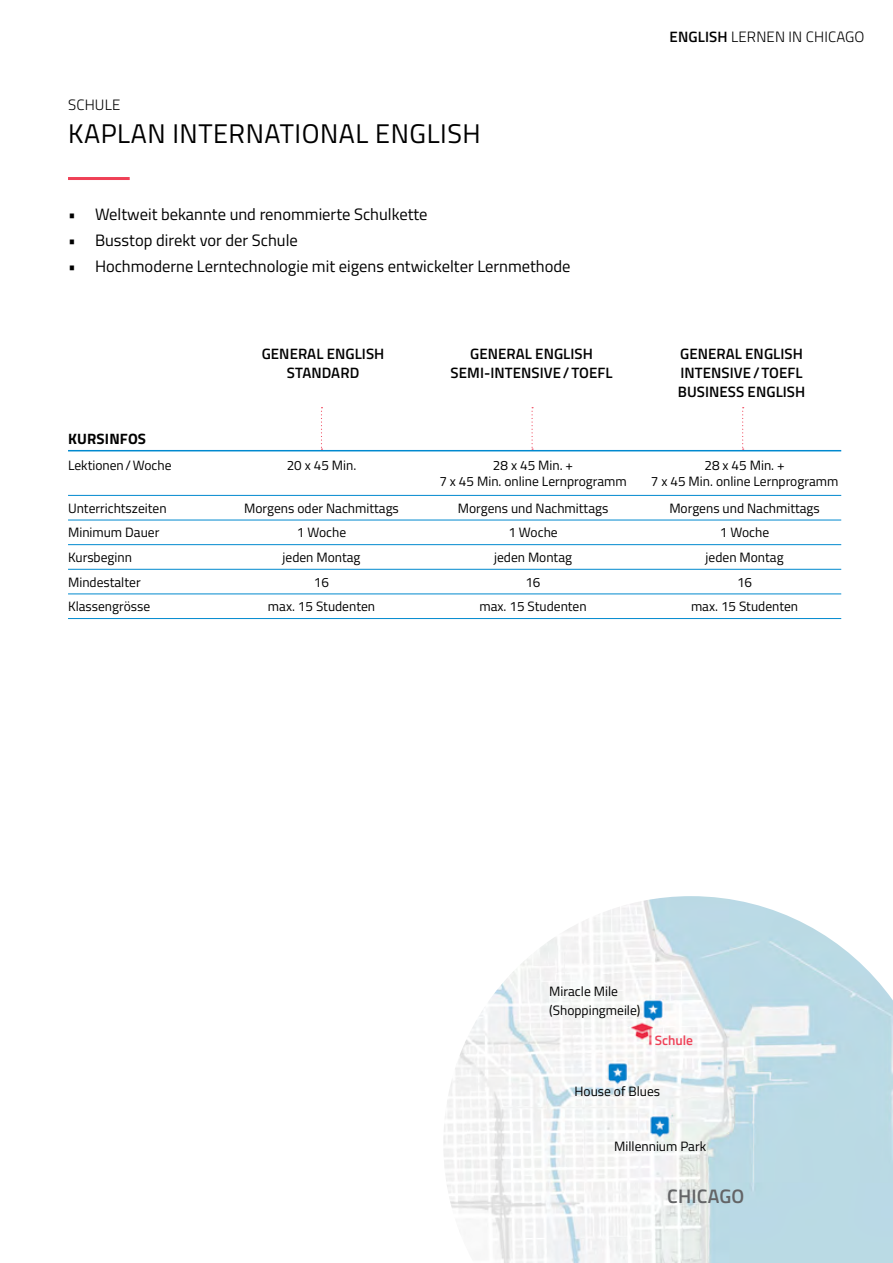
<style>
.page{position:relative;width:893px;height:1263px;background:#fff}
.page>*{position:absolute;margin:0;border:0;box-sizing:border-box;transform-origin:0 0}
.t1{font:27px "Titillium Web";letter-spacing:.02em;color:#000}
.t2{font:600 19.5px "Titillium Web";letter-spacing:.01em;color:#636466}
.t3{font:16.5px "Titillium Web";color:#000}
.t4{font:600 15px/19.4px "Titillium Web";letter-spacing:.005em;color:#000}
.t5{font:300 15px "Titillium Web";letter-spacing:.01em;color:#000}
.t6{font:700 15px "Titillium Web";letter-spacing:.01em;color:#000}
.t7{font:13.5px/18.3px "Titillium Web";color:#000}
.t8{font:600 13.5px "Titillium Web";color:#ef4056}
.s1{font-weight:600}
</style>
<div class="page">
<svg style="left:321px;top:407px;width:1px;height:43px"></svg>
<svg style="left:531px;top:407px;width:2px;height:43px"></svg>
<svg style="left:742px;top:407px;width:2px;height:43px"></svg>
<hr style="left:68px;top:450px;width:773px;height:1px;background:#0089cf">
<hr style="left:68px;top:495px;width:773px;height:1px;background:#0089cf">
<hr style="left:68px;top:520px;width:773px;height:1px;background:#0089cf">
<hr style="left:68px;top:544px;width:773px;height:1px;background:#0089cf">
<hr style="left:68px;top:569px;width:773px;height:1px;background:#0089cf">
<hr style="left:68px;top:594px;width:773px;height:1px;background:#0089cf">
<hr style="left:68px;top:618px;width:773px;height:1px;background:#0089cf">
<img style="left:443px;top:896px;width:450px;height:367px">
<hr style="left:68px;top:177px;width:62px;height:3px;background:#ef4056">
<p class="t5" style="left:68px;top:94px;width:54px">SCHULE</p>
<h1 class="t1" style="left:68px;top:113px;width:414px">KAPLAN INTERNATIONAL ENGLISH</h1>
<p class="t3" style="left:68px;top:202px;width:361px">• Weltweit bekannte und renommierte Schulkette</p>
<p class="t3" style="left:68px;top:228px;width:231px">• Busstop direkt vor der Schule</p>
<p class="t3" style="left:68px;top:255px;width:504px">• Hochmoderne Lerntechnologie mit eigens entwickelter Lernmethode</p>
<p class="t5" style="left:670px;top:26px;width:196px"><span class="s1">ENGLISH</span> LERNEN IN CHICAGO</p>
<p class="t4" style="left:262px;top:343px;width:124px">GENERAL ENGLISH</p>
<p class="t4" style="left:470px;top:343px;width:124px">GENERAL ENGLISH</p>
<p class="t4" style="left:680px;top:343px;width:124px">GENERAL ENGLISH</p>
<p class="t4" style="left:287px;top:362px;width:74px">STANDARD</p>
<p class="t4" style="left:451px;top:362px;width:163px">SEMI-INTENSIVE/TOEFL</p>
<p class="t4" style="left:678px;top:362px;width:129px">INTENSIVE/TOEFL<br>BUSINESS ENGLISH</p>
<p class="t6" style="left:68px;top:427px;width:79px">KURSINFOS</p>
<p class="t7" style="left:68px;top:455px;width:105px">Lektionen/Woche</p>
<p class="t7" style="left:287px;top:455px;width:71px">20 x 45 Min.</p>
<p class="t7" style="left:493px;top:455px;width:82px">28 x 45 Min. +</p>
<p class="t7" style="left:704px;top:455px;width:82px">28 x 45 Min. +</p>
<p class="t7" style="left:439px;top:471px;width:189px">7 x 45 Min. online Lernprogramm</p>
<p class="t7" style="left:651px;top:471px;width:189px">7 x 45 Min. online Lernprogramm</p>
<p class="t7" style="left:68px;top:498px;width:100px">Unterrichtszeiten</p>
<p class="t7" style="left:244px;top:498px;width:156px">Morgens oder Nachmittags</p>
<p class="t7" style="left:458px;top:498px;width:152px">Morgens und Nachmittags</p>
<p class="t7" style="left:669px;top:498px;width:152px">Morgens und Nachmittags</p>
<p class="t7" style="left:68px;top:523px;width:93px">Minimum Dauer</p>
<p class="t7" style="left:297px;top:523px;width:51px">1 Woche</p>
<p class="t7" style="left:508px;top:523px;width:51px">1 Woche</p>
<p class="t7" style="left:720px;top:523px;width:51px">1 Woche</p>
<p class="t7" style="left:68px;top:547px;width:65px">Kursbeginn</p>
<p class="t7" style="left:283px;top:547px;width:80px">jeden Montag</p>
<p class="t7" style="left:494px;top:547px;width:80px">jeden Montag</p>
<p class="t7" style="left:706px;top:547px;width:80px">jeden Montag</p>
<p class="t7" style="left:68px;top:572px;width:74px">Mindestalter</p>
<p class="t7" style="left:314px;top:572px;width:17px">16</p>
<p class="t7" style="left:525px;top:572px;width:17px">16</p>
<p class="t7" style="left:737px;top:572px;width:17px">16</p>
<p class="t7" style="left:68px;top:597px;width:84px">Klassengrösse</p>
<p class="t7" style="left:268px;top:597px;width:109px">max. 15 Studenten</p>
<p class="t7" style="left:479px;top:597px;width:109px">max. 15 Studenten</p>
<p class="t7" style="left:691px;top:597px;width:109px">max. 15 Studenten</p>
<p class="t7" style="left:549px;top:982px;width:93px">Miracle Mile (Shoppingmeile)</p>
<p class="t8" style="left:655px;top:1030px;width:40px">Schule</p>
<p class="t7" style="left:574px;top:1081px;width:87px">House of Blues</p>
<p class="t7" style="left:614px;top:1136px;width:94px">Millennium Park</p>
<h2 class="t2" style="left:667px;top:1182px;width:79px">CHICAGO</h2>
</div>
